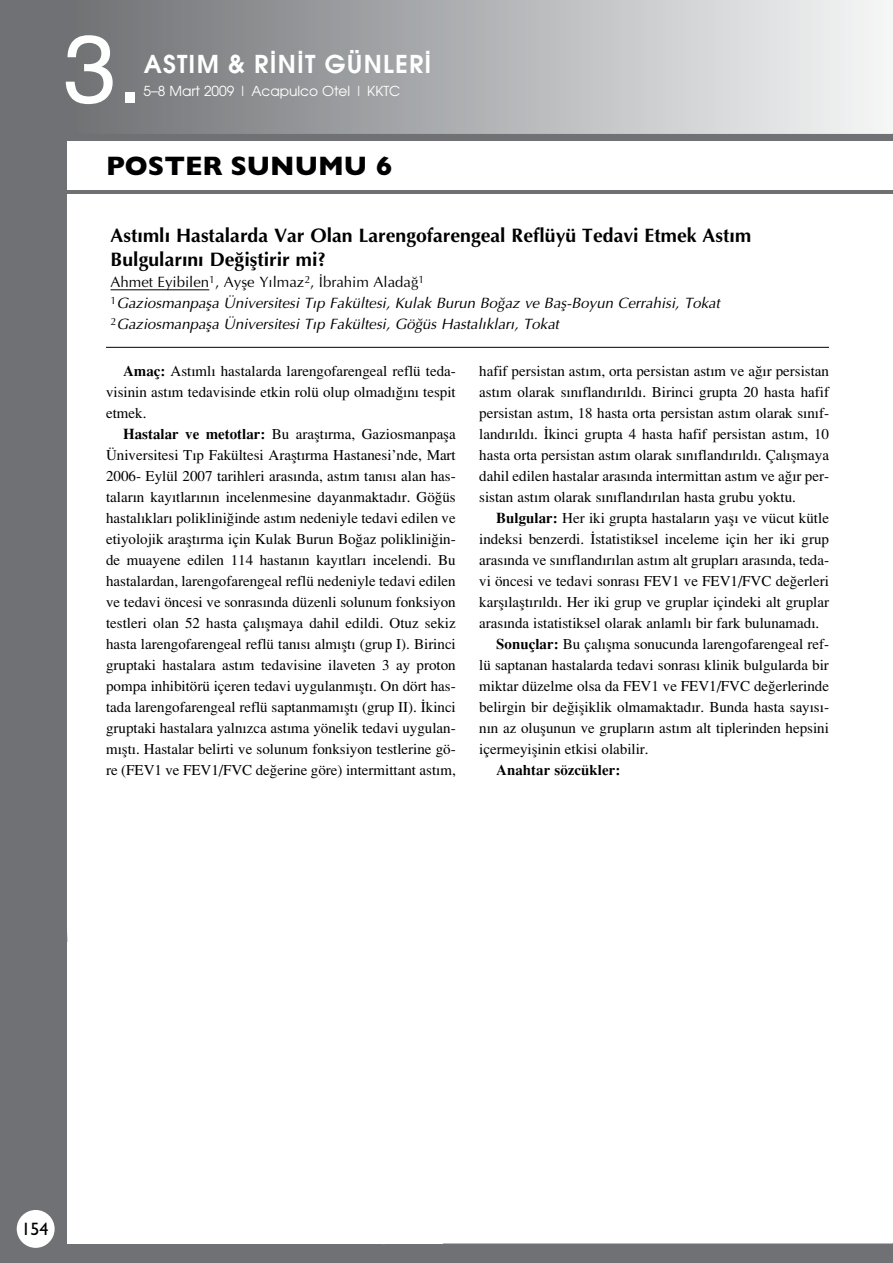
<style>
.page{position:relative;width:893px;height:1263px;background:#707174}
.page>*{position:absolute;margin:0;border:0;box-sizing:border-box;transform-origin:0 0}
.t1{font:95.85px "Helvetica";color:#fff}
.t2{font:700 27px "Gill Sans";color:#000}
.t3{font:24.6px "Avant Garde Demi";letter-spacing:.05em;color:#fff}
.t4{font:19.5px/24px "Optima Bold Turk";color:#000}
.t5{font:18px "Gill Sans";color:#000}
.t6{font:15px/21px "Times Turk";color:#000;text-align:justify}
.t7{font:15px/21px "Optima Italic Turk";color:#000}
.t8{font:15px "Optima Turk";color:#000}
.t9{font:15px "Times Turk B";color:#000}
.t10{font:13.8px "Avant Garde";color:#fff}
.s1{font-family:"Times Turk B"}
</style>
<div class="page">
<div style="left:67px;top:204px;width:825px;height:1041px;background:#fff"></div>
<div style="left:17px;top:1210px;width:38px;height:38px;background:#fff;border-radius:50%"></div>
<svg style="left:138px;top:0;width:754px;height:134px"></svg>
<div style="left:67px;top:141px;width:826px;height:63px;background:#fff"></div>
<div style="left:67px;top:943px;width:376px;height:301px;background:#fff"></div>
<hr style="left:67px;top:190px;width:826px;height:4px;background:#6f7073">
<svg style="left:892px;top:0;width:1px;height:134px"></svg>
<svg style="left:892px;top:204px;width:1px;height:1040px"></svg>
<hr style="left:111px;top:290px;width:98px;height:1px;background:#000">
<hr style="left:106px;top:347px;width:723px;height:1px;background:#000">
<h1 class="t1" style="left:63px;top:33px;width:81px">3.</h1>
<h3 class="t3" style="left:144px;top:50px;width:289px">ASTIM &amp; R‹N‹T GÜNLER‹</h3>
<p class="t10" style="left:143px;top:83px;width:259px">5–8 Mart 2009 | Acapulco Otel | KKTC</p>
<h2 class="t2" style="left:106px;top:157px;width:288px">POSTER SUNUMU 6</h2>
<h3 class="t4" style="left:111px;top:225px;width:642px">Ast›ml› Hastalarda Var Olan Larengofarengeal Reflüyü Tedavi Etmek Ast›m<br>Bulgular›n› De¤ifltirir mi?</h3>
<p class="t8" style="left:111px;top:276px;width:315px">Ahmet Eyibilen<sup>1</sup>, Ayfle Y›lmaz<sup>2</sup>, ‹brahim Alada¤<sup>1</sup></p>
<p class="t7" style="left:111px;top:293px;width:611px"><sup>1</sup>Gaziosmanpafla Üniversitesi T›p Fakültesi, Kulak Burun Bo¤az ve Bafl-Boyun Cerrahisi, Tokat<br><sup>2</sup>Gaziosmanpafla Üniversitesi T›p Fakültesi, Gö¤üs Hastal›klar›, Tokat</p>
<p class="t6" style="left:106px;top:362px;width:351px;text-indent:17px"><span class="s1">Amaç:</span> Ast›ml› hastalarda larengofarengeal reflü teda&shy;visinin ast›m tedavisinde etkin rolü olup olmad›¤›n› tespit etmek.</p>
<p class="t6" style="left:106px;top:425px;width:351px;text-indent:17px"><span class="s1">Hastalar ve metotlar:</span> Bu araflt›rma, Gaziosmanpafla Üniversitesi T›p Fakültesi Araflt›rma Hastanesi’nde, Mart 2006- Eylül 2007 tarihleri aras›nda, ast›m tan›s› alan has&shy;talar›n kay›tlar›n›n incelenmesine dayanmaktad›r. Gö¤üs hastal›klar› poliklini¤inde ast›m nedeniyle tedavi edilen ve etiyolojik araflt›rma için Kulak Burun Bo¤az poliklini¤in&shy;de muayene edilen 114 hastan›n kay›tlar› incelendi. Bu hastalardan, larengofarengeal reflü nedeniyle tedavi edilen ve tedavi öncesi ve sonras›nda düzenli solunum fonksiyon testleri olan 52 hasta çal›flmaya dahil edildi. Otuz sekiz hasta larengofarengeal reflü tan›s› alm›flt› (grup I). Birinci gruptaki hastalara ast›m tedavisine ilaveten 3 ay proton pompa inhibitörü içeren tedavi uygulanm›flt›. On dört has&shy;tada larengofarengeal reflü saptanmam›flt› (grup II). ‹kinci gruptaki hastalara yaln›zca ast›ma yönelik tedavi uygulan&shy;m›flt›. Hastalar belirti ve solunum fonksiyon testlerine gö&shy;re (FEV1 ve FEV1/FVC de¤erine göre) intermittant ast›m,</p>
<p class="t6" style="left:479px;top:362px;width:351px">hafif persistan ast›m, orta persistan ast›m ve a¤›r persistan ast›m olarak s›n›fland›r›ld›. Birinci grupta 20 hasta hafif persistan ast›m, 18 hasta orta persistan ast›m olarak s›n›f&shy;land›r›ld›. ‹kinci grupta 4 hasta hafif persistan ast›m, 10 hasta orta persistan ast›m olarak s›n›fland›r›ld›. Çal›flmaya dahil edilen hastalar aras›nda intermittan ast›m ve a¤›r per&shy;sistan ast›m olarak s›n›fland›r›lan hasta grubu yoktu.</p>
<p class="t6" style="left:496px;top:509px;width:334px"><span class="s1">Bulgular:</span> Her iki grupta hastalar›n yafl› ve vücut kütle</p>
<p class="t6" style="left:479px;top:530px;width:351px">indeksi benzerdi. ‹statistiksel inceleme için her iki grup</p>
<p class="t6" style="left:479px;top:551px;width:351px">aras›nda ve s›n›fland›r›lan ast›m alt gruplar› aras›nda, teda-</p>
<p class="t6" style="left:479px;top:572px;width:351px">vi öncesi ve tedavi sonras› FEV1 ve FEV1/FVC de¤erleri</p>
<p class="t6" style="left:479px;top:593px;width:351px">karfl›laflt›r›ld›. Her iki grup ve gruplar içindeki alt gruplar</p>
<p class="t6" style="left:479px;top:614px;width:342px">aras›nda istatistiksel olarak anlaml› bir fark bulunamad›.</p>
<p class="t6" style="left:496px;top:635px;width:334px"><span class="s1">Sonuçlar:</span> Bu çal›flma sonucunda larengofarengeal ref-</p>
<p class="t6" style="left:479px;top:656px;width:351px">lü saptanan hastalarda tedavi sonras› klinik bulgularda bir</p>
<p class="t6" style="left:479px;top:677px;width:351px">miktar düzelme olsa da FEV1 ve FEV1/FVC de¤erlerinde</p>
<p class="t6" style="left:479px;top:698px;width:351px">belirgin bir de¤ifliklik olmamaktad›r. Bunda hasta say›s›-</p>
<p class="t6" style="left:479px;top:719px;width:351px">n›n az oluflunun ve gruplar›n ast›m alt tiplerinden hepsini</p>
<p class="t6" style="left:479px;top:740px;width:171px">içermeyiflinin etkisi olabilir.</p>
<p class="t9" style="left:496px;top:765px;width:126px">Anahtar sözcükler:</p>
<p class="t5" style="left:22px;top:1223px;width:29px">154</p>
</div>
